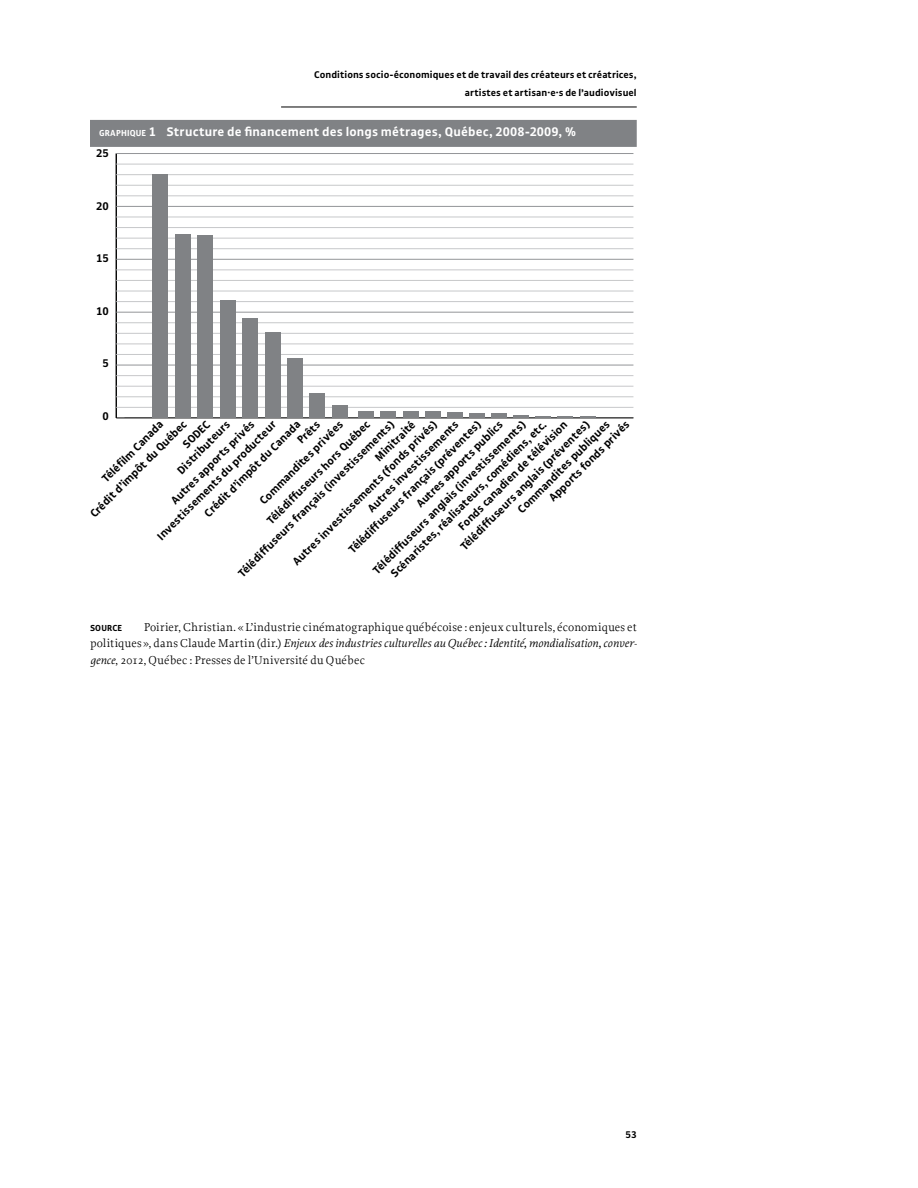
<style>
.page{position:relative;width:918px;height:1188px;background:#fff}
.page>*{position:absolute;margin:0;border:0;box-sizing:border-box;transform-origin:0 0}
.t1{font:700 13.5px "Gak Sans";letter-spacing:.01em;color:#fff}
.t2{font:700 12px/16.5px "Gak Sans";color:#000}
.t3{font:12px/16.5px "Proforma";letter-spacing:.015em;color:#000;text-align:justify}
.t4{font:700 10.5px/18px "Gak Sans";letter-spacing:.005em;color:#000;text-align:right}
.t5{font:700 9.45px "Gak Sans";letter-spacing:.015em;color:#000}
.s1{font-size:9.45px}
.s2{font-style:inherit}
.s3{font-style:italic}
</style>
<div class="page">
<hr style="left:281px;top:107px;width:356px;height:1px;background:#000">
<div style="left:90px;top:120px;width:547px;height:27px;background:#808285"></div>
<hr style="left:116px;top:418px;width:517px;height:1px;background:#000">
<hr style="left:116px;top:154px;width:1px;height:264px;background:#000">
<hr style="left:116px;top:365px;width:517px;height:1px;background:#939598">
<hr style="left:116px;top:312px;width:517px;height:1px;background:#939598">
<hr style="left:116px;top:259px;width:517px;height:1px;background:#939598">
<hr style="left:116px;top:206px;width:517px;height:1px;background:#939598">
<hr style="left:116px;top:153px;width:517px;height:1px;background:#939598">
<hr style="left:116px;top:407px;width:517px;height:1px;background:#c7c8ca">
<hr style="left:116px;top:397px;width:517px;height:1px;background:#c7c8ca">
<hr style="left:116px;top:386px;width:517px;height:1px;background:#c7c8ca">
<hr style="left:116px;top:375px;width:517px;height:1px;background:#c7c8ca">
<hr style="left:116px;top:354px;width:517px;height:1px;background:#c7c8ca">
<hr style="left:116px;top:344px;width:517px;height:1px;background:#c7c8ca">
<hr style="left:116px;top:333px;width:517px;height:1px;background:#c7c8ca">
<hr style="left:116px;top:322px;width:517px;height:1px;background:#c7c8ca">
<hr style="left:116px;top:301px;width:517px;height:1px;background:#c7c8ca">
<hr style="left:116px;top:291px;width:517px;height:1px;background:#c7c8ca">
<hr style="left:116px;top:280px;width:517px;height:1px;background:#c7c8ca">
<hr style="left:116px;top:270px;width:517px;height:1px;background:#c7c8ca">
<hr style="left:116px;top:248px;width:517px;height:1px;background:#c7c8ca">
<hr style="left:116px;top:238px;width:517px;height:1px;background:#c7c8ca">
<hr style="left:116px;top:227px;width:517px;height:1px;background:#c7c8ca">
<hr style="left:116px;top:217px;width:517px;height:1px;background:#c7c8ca">
<hr style="left:116px;top:196px;width:517px;height:1px;background:#c7c8ca">
<hr style="left:116px;top:185px;width:517px;height:1px;background:#c7c8ca">
<hr style="left:116px;top:174px;width:517px;height:1px;background:#c7c8ca">
<hr style="left:116px;top:164px;width:517px;height:1px;background:#c7c8ca">
<svg style="left:580px;top:416px;width:15px;height:2px"></svg>
<svg style="left:558px;top:416px;width:15px;height:2px"></svg>
<svg style="left:536px;top:416px;width:15px;height:2px"></svg>
<hr style="left:513px;top:415px;width:16px;height:3px;background:#808285">
<div style="left:491px;top:413px;width:16px;height:5px;background:#808285"></div>
<div style="left:469px;top:413px;width:16px;height:5px;background:#808285"></div>
<div style="left:447px;top:412px;width:16px;height:6px;background:#808285"></div>
<div style="left:425px;top:411px;width:15px;height:7px;background:#808285"></div>
<div style="left:403px;top:411px;width:15px;height:7px;background:#808285"></div>
<div style="left:381px;top:411px;width:15px;height:7px;background:#808285"></div>
<div style="left:359px;top:411px;width:15px;height:7px;background:#808285"></div>
<div style="left:332px;top:405px;width:16px;height:13px;background:#808285"></div>
<div style="left:310px;top:393px;width:15px;height:25px;background:#808285"></div>
<div style="left:287px;top:359px;width:16px;height:59px;background:#808285"></div>
<div style="left:265px;top:332px;width:15px;height:86px;background:#808285"></div>
<div style="left:242px;top:318px;width:16px;height:100px;background:#808285"></div>
<div style="left:220px;top:300px;width:16px;height:118px;background:#808285"></div>
<div style="left:197px;top:235px;width:16px;height:183px;background:#808285"></div>
<div style="left:175px;top:234px;width:16px;height:184px;background:#808285"></div>
<div style="left:153px;top:174px;width:15px;height:244px;background:#808285"></div>
<p class="t4" style="left:314px;top:66px;width:324px">Conditions socio-économiques et de travail des créateurs et créatrices, artistes et artisan·e·s de l’audiovisuel</p>
<p class="t1" style="left:99px;top:125px;width:479px"><span class="s1">GRAPHIQUE</span> <span class="s2">1</span> Structure de financement des longs métrages, Québec, 2008-2009, %</p>
<p class="t2" style="left:96px;top:145px;width:14px">25</p>
<p class="t2" style="left:96px;top:198px;width:14px">20</p>
<p class="t2" style="left:96px;top:250px;width:14px">15</p>
<p class="t2" style="left:96px;top:303px;width:14px">10</p>
<p class="t2" style="left:102px;top:355px;width:8px">5</p>
<p class="t2" style="left:102px;top:408px;width:8px">0</p>
<p class="t2" style="left:371px;top:453px;width:53px;rotate:-45deg">Minitraité</p>
<p class="t2" style="left:167px;top:429px;width:35px;text-indent:-115px;rotate:-45deg">Crédit d’impôt du Québec<br>SODEC</p>
<p class="t2" style="left:456px;top:542px;width:179px;rotate:-45deg">Télédiffuseurs anglais (préventes)</p>
<p class="t2" style="left:369px;top:566px;width:212px;rotate:-45deg">Télédiffuseurs anglais (investissements)</p>
<p class="t2" style="left:222px;top:557px;width:217px;line-height:17px;text-indent:58px;rotate:-45deg">Télédiffuseurs hors Québec<br>Télédiffuseurs français (investissements)</p>
<p class="t2" style="left:289px;top:558px;width:201px;rotate:-45deg">Autres investissements (fonds privés)</p>
<p class="t2" style="left:344px;top:545px;width:184px;rotate:-45deg">Télédiffuseurs français (préventes)</p>
<p class="t2" style="left:188px;top:497px;width:132px;line-height:17.2px;text-indent:-50px;rotate:-45deg">Investissements du producteur<br>Crédit d’impôt du Canada</p>
<p class="t2" style="left:536px;top:485px;width:111px;line-height:14px;text-indent:-30px;rotate:-45deg">Commandites publiques<br>Apports fonds privés</p>
<p class="t2" style="left:412px;top:500px;width:119px;rotate:-45deg">Autres apports publics</p>
<p class="t2" style="left:363px;top:504px;width:125px;rotate:-45deg">Autres investissements</p>
<p class="t2" style="left:155px;top:484px;width:114px;line-height:17.1px;text-indent:26px;rotate:-45deg">Distributeurs<br>Autres apports privés</p>
<p class="t2" style="left:244px;top:485px;width:114px;text-indent:69px;rotate:-45deg">Prêts<br>Commandites privées</p>
<p class="t2" style="left:454px;top:522px;width:151px;rotate:-45deg">Fonds canadien de télévision</p>
<p class="t2" style="left:98px;top:474px;width:83px;rotate:-45deg">Téléfilm Canada</p>
<p class="t2" style="left:386px;top:569px;width:217px;rotate:-45deg">Scénaristes, réalisateurs, comédiens, etc.</p>
<p class="t3" style="left:90px;top:619px;width:548px;text-indent:54px">Poirier, Christian. «L’industrie cinématographique québécoise : enjeux culturels, économiques et politiques », dans Claude Martin (dir.) <span class="s3">Enjeux des industries culturelles au Québec : Identité, mondialisation, conver&shy;gence</span>, 2012, Québec : Presses de l’Université du Québec</p>
<p class="t5" style="left:90px;top:623px;width:34px">SOURCE</p>
<p class="t4" style="left:626px;top:1126px;width:13px">53</p>
</div>
